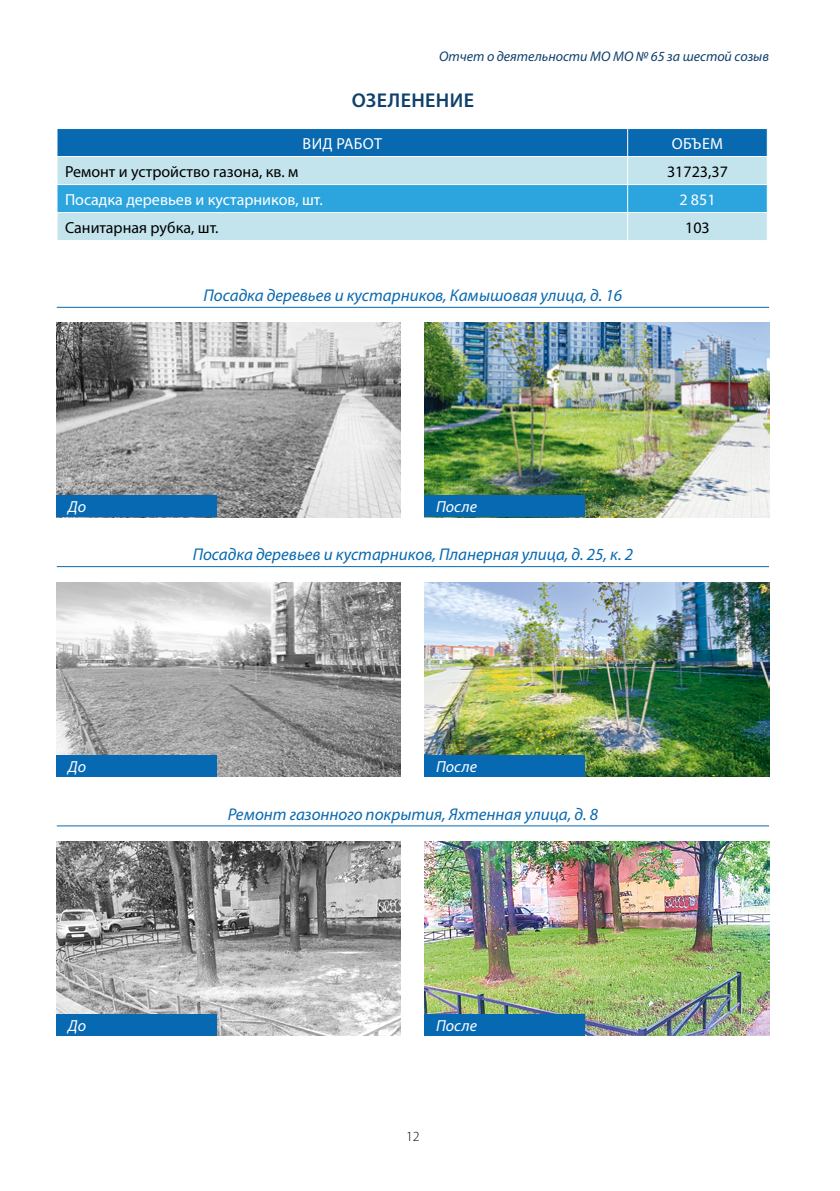
<style>
.page{position:relative;width:840px;height:1191px;background:#fff}
.page>*{position:absolute;margin:0;border:0;box-sizing:border-box;transform-origin:0 0}
.t1{font:600 20px "Myriad Pro";letter-spacing:.02em;color:#10406d}
.t2{font:italic 17px "Myriad Pro";color:#0869b0}
.t3{font:16px "Myriad Pro";color:#000}
.t4{font:16px "Myriad Pro";color:#fff}
.t5{font:italic 16px "Myriad Pro";color:#fff}
.t6{font:italic 14px "Myriad Pro";color:#103f6c}
.t7{font:300 14px "Myriad Pro";color:#000}
</style>
<div class="page">
<svg style="left:57px;top:128px;width:710px;height:112px;background:#72b7db"></svg>
<hr style="left:57px;top:212px;width:570px;height:1px;background:#fff">
<hr style="left:627px;top:212px;width:139px;height:1px;background:#fff">
<hr style="left:57px;top:307px;width:711px;height:1px;background:#0869b0">
<hr style="left:57px;top:566px;width:711px;height:1px;background:#0869b0">
<hr style="left:57px;top:825px;width:711px;height:1px;background:#0869b0">
<img style="left:424px;top:323px;width:344px;height:194px">
<img style="left:424px;top:582px;width:344px;height:194px">
<img style="left:424px;top:841px;width:344px;height:194px">
<img style="left:57px;top:323px;width:343px;height:194px">
<img style="left:57px;top:582px;width:343px;height:194px">
<img style="left:57px;top:841px;width:343px;height:194px">
<div style="left:424px;top:495px;width:160px;height:22px;background:#0769b1"></div>
<div style="left:424px;top:755px;width:160px;height:21px;background:#0769b1"></div>
<div style="left:424px;top:1014px;width:160px;height:21px;background:#0769b1"></div>
<div style="left:57px;top:495px;width:160px;height:22px;background:#0769b1"></div>
<div style="left:57px;top:755px;width:160px;height:21px;background:#0769b1"></div>
<div style="left:57px;top:1014px;width:160px;height:21px;background:#0769b1"></div>
<p class="t6" style="left:439px;top:48px;width:331px">Отчет о деятельности МО МО № 65 за шестой созыв</p>
<p class="t1" style="left:351px;top:89px;width:124px">ОЗЕЛЕНЕНИЕ</p>
<p class="t4" style="left:302px;top:133px;width:81px">ВИД РАБОТ</p>
<p class="t4" style="left:671px;top:133px;width:53px">ОБЪЕМ</p>
<p class="t3" style="left:65px;top:161px;width:235px">Ремонт и устройство газона, кв. м</p>
<p class="t3" style="left:666px;top:161px;width:62px">31723,37</p>
<p class="t4" style="left:65px;top:189px;width:259px">Посадка деревьев и кустарников, шт.</p>
<p class="t4" style="left:679px;top:189px;width:38px">2 851</p>
<p class="t3" style="left:65px;top:217px;width:155px">Санитарная рубка, шт.</p>
<p class="t3" style="left:684px;top:217px;width:26px">103</p>
<p class="t2" style="left:203px;top:286px;width:420px">Посадка деревьев и кустарников, Камышовая улица, д. 16</p>
<p class="t5" style="left:68px;top:498px;width:19px">До</p>
<p class="t5" style="left:436px;top:498px;width:42px">После</p>
<p class="t2" style="left:192px;top:545px;width:441px">Посадка деревьев и кустарников, Планерная улица, д. 25, к. 2</p>
<p class="t5" style="left:68px;top:757px;width:19px">До</p>
<p class="t5" style="left:436px;top:757px;width:42px">После</p>
<p class="t2" style="left:227px;top:805px;width:372px">Ремонт газонного покрытия, Яхтенная улица, д. 8</p>
<p class="t5" style="left:68px;top:1017px;width:19px">До</p>
<p class="t5" style="left:436px;top:1017px;width:42px">После</p>
<p class="t7" style="left:406px;top:1128px;width:15px">12</p>
</div>
